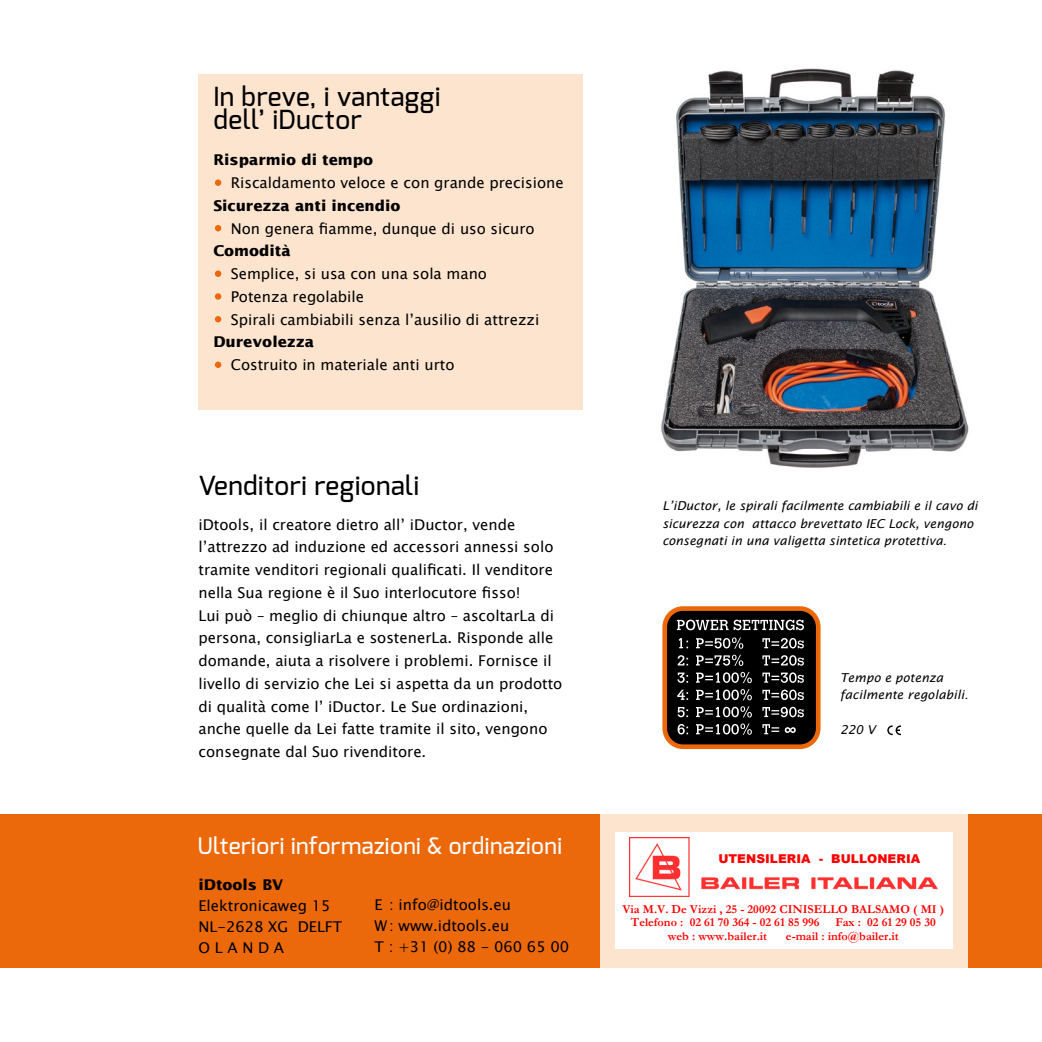
<style>
.page{position:relative;width:1042px;height:1042px;background:#fff}
.page>*{position:absolute;margin:0;border:0;box-sizing:border-box;transform-origin:0 0}
.t1{font:500 26.25px/22.8px "Exo";letter-spacing:.02em;color:#000}
.t2{font:500 22.75px "Exo";letter-spacing:.02em;color:#fff}
.t3{font:14.88px/22.8px "Lucida Sans Unicode";color:#000}
.t4{font:700 14.88px "Lucida Sans";color:#000}
.t5{font:italic 12.25px/17.5px "Lucida Sans";letter-spacing:.005em;color:#000}
.t6{font:700 12.25px/13.8px "Garamond";letter-spacing:-.005em;color:#f00}
.t7{font:900 12.25px "Arial";letter-spacing:.005em;color:#f00}
</style>
<div class="page">
<div style="left:967px;top:814px;width:75px;height:153px;background:#eb690b"></div>
<div style="left:0;top:814px;width:600px;height:153px;background:#eb690b"></div>
<svg style="left:662px;top:606px;width:158px;height:143px"></svg>
<div style="left:600px;top:814px;width:367px;height:153px;background:#fde4cf"></div>
<img style="left:661px;top:68px;width:308px;height:400px">
<div style="left:198px;top:74px;width:385px;height:336px;background:#fde4cf"></div>
<div style="left:215px;top:179px;width:6px;height:7px;background:#eb690b;border-radius:50%"></div>
<svg style="left:215px;top:225px;width:6px;height:6px"></svg>
<div style="left:215px;top:270px;width:6px;height:7px;background:#eb690b;border-radius:50%"></div>
<div style="left:215px;top:293px;width:6px;height:7px;background:#eb690b;border-radius:50%"></div>
<svg style="left:215px;top:316px;width:6px;height:6px"></svg>
<div style="left:215px;top:361px;width:6px;height:7px;background:#eb690b;border-radius:50%"></div>
<svg style="left:887px;top:725px;width:14px;height:10px"></svg>
<div style="left:615px;top:832px;width:337px;height:117px;background:#fff"></div>
<img style="left:630px;top:837px;width:307px;height:59px">
<h1 class="t1" style="left:213px;top:85px;width:229px">In breve, i vantaggi dell’ iDuctor</h1>
<p class="t4" style="left:213px;top:151px;width:161px">Risparmio di tempo</p>
<p class="t3" style="left:231px;top:172px;width:334px">Riscaldamento veloce e con grande precisione</p>
<p class="t4" style="left:213px;top:197px;width:189px">Sicurezza anti incendio</p>
<p class="t3" style="left:231px;top:217px;width:305px">Non genera fiamme, dunque di uso sicuro</p>
<p class="t4" style="left:213px;top:242px;width:79px">Comodità</p>
<p class="t3" style="left:231px;top:263px;width:310px">Semplice, si usa con una sola mano<br>Potenza regolabile<br>Spirali cambiabili senza l’ausilio di attrezzi</p>
<p class="t4" style="left:213px;top:333px;width:102px">Durevolezza</p>
<p class="t3" style="left:231px;top:354px;width:225px">Costruito in materiale anti urto</p>
<h1 class="t1" style="left:198px;top:473px;width:222px">Venditori regionali</h1>
<p class="t3" style="left:198px;top:513px;width:365px">iDtools, il creatore dietro all’ iDuctor, vende l’attrezzo ad induzione ed accessori annessi solo tramite venditori regionali qualificati. Il venditore nella Sua regione è il Suo interlocutore fisso!<br>Lui può – meglio di chiunque altro – ascoltarLa di persona, consigliarLa e sostenerLa. Risponde alle domande, aiuta a risolvere i problemi. Fornisce il livello di servizio che Lei si aspetta da un prodotto di qualità come l’ iDuctor. Le Sue ordinazioni, anche quelle da Lei fatte tramite il sito, vengono consegnate dal Suo rivenditore.</p>
<h2 class="t2" style="left:197px;top:831px;width:366px">Ulteriori informazioni &amp; ordinazioni</h2>
<p class="t4" style="left:198px;top:875px;width:86px">iDtools BV</p>
<p class="t3" style="left:198px;top:895px;width:145px;line-height:21px">Elektronicaweg 15<br>NL-2628 XG DELFT<br>O L A N D A</p>
<p class="t3" style="left:375px;top:894px;width:196px;line-height:21px">E : info@idtools.eu<br>W: www.idtools.eu<br>T : +31 (0) 88 - 060 65 00</p>
<p class="t5" style="left:662px;top:497px;width:317px">L’iDuctor, le spirali facilmente cambiabili e il cavo di sicurezza con attacco brevettato IEC Lock, vengono consegnati in una valigetta sintetica protettiva.</p>
<p class="t5" style="left:840px;top:669px;width:130px">Tempo e potenza facilmente regolabili.</p>
<p class="t5" style="left:840px;top:721px;width:37px">220 V</p>
<p class="t7" style="left:718px;top:850px;width:204px">UTENSILERIA - BULLONERIA</p>
<p class="t6" style="left:631px;top:902px;width:315px;text-indent:-9px">Via M.V. De Vizzi , 25 - 20092 CINISELLO BALSAMO ( MI )<br>Telefono : 02 61 70 364 - 02 61 85 996</p>
<p class="t6" style="left:835px;top:916px;width:102px">Fax : 02 61 29 05 30</p>
<p class="t6" style="left:668px;top:929px;width:101px">web : www.bailer.it</p>
<p class="t6" style="left:786px;top:929px;width:114px">e-mail : info@bailer.it</p>
</div>
